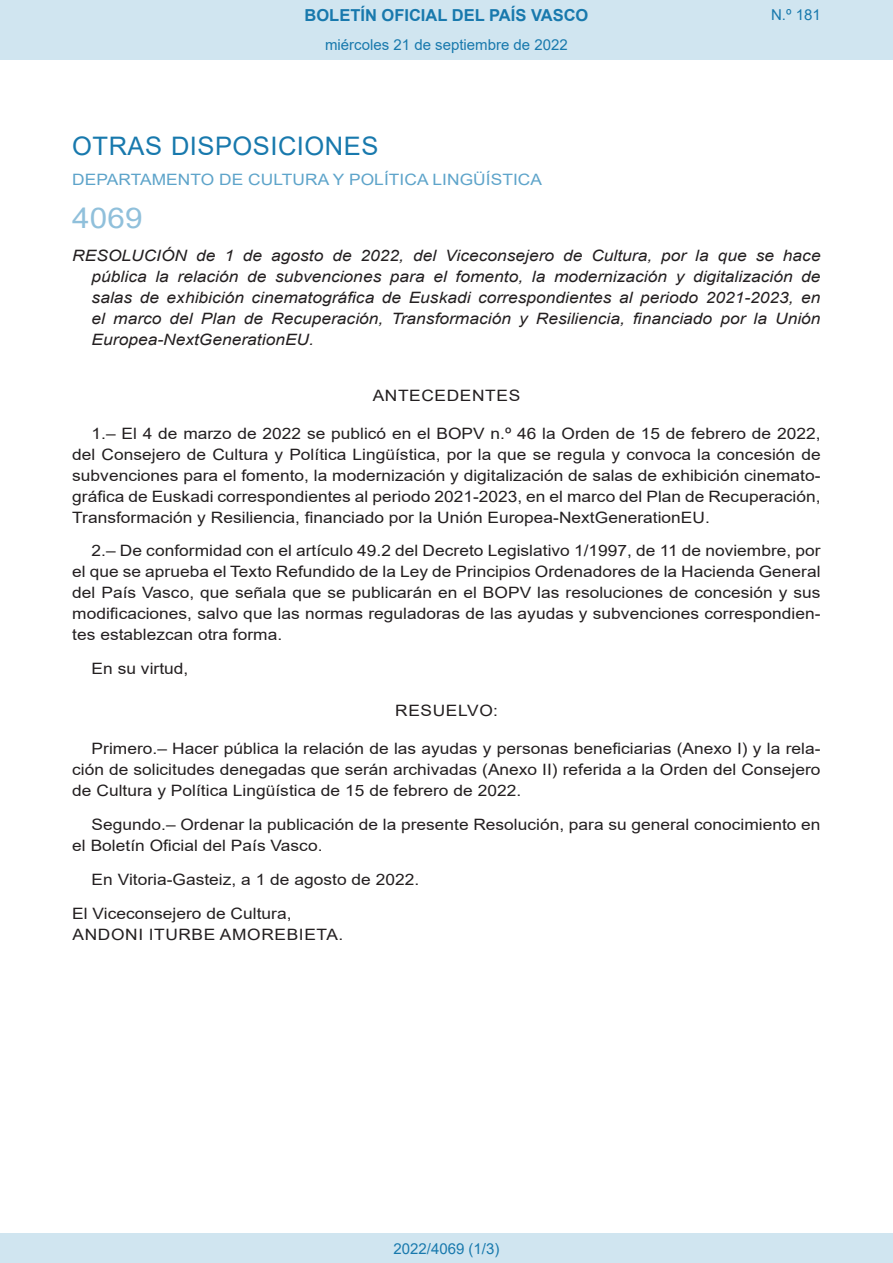
<style>
.page{position:relative;width:893px;height:1263px;background:#fff}
.page>*{position:absolute;margin:0;border:0;box-sizing:border-box;transform-origin:0 0}
.BOPVOrden{font:28.5px "Arial";color:#90c0db;scale:1.11 1}
.BOPVSeccion{font:25.5px "Arial";letter-spacing:.02em;color:#1879ad}
.t1{font:700 16.5px "Arial";color:#1879ad}
.BOPVDetalle{font:15.6px/21px "Arial";color:#231f20;text-align:justify;scale:1.11 1}
.BOPVTitulo{font:italic 15.6px/21px "Arial";color:#231f20;text-align:justify;scale:1.11 1}
.BOPVOrganismo{font:15.6px "Arial";letter-spacing:.005em;color:#5ea4ca;scale:1.11 1}
.BOPVFirmaLugFec{font:15.6px "Arial";color:#231f20;scale:1.11 1}
.BOPVFirmaPuesto{font:15.6px "Arial";color:#231f20;scale:1.11 1}
.BOPVFirmaNombre{font:15.6px "Arial";letter-spacing:.035em;color:#231f20;scale:1.11 1}
.BOPVClave{font:15.6px "Arial";letter-spacing:.035em;color:#231f20;scale:1.11 1}
.Paginacion_Centro{font:15px "Arial";color:#1879ad}
</style>
<div class="page">
<div style="left:0;top:0;width:893px;height:60px;background:#d0e5f0"></div>
<div style="left:0;top:1233px;width:893px;height:30px;background:#d0e5f0"></div>
<p class="t1" style="left:305px;top:3px;width:285px">BOLETÍN OFICIAL DEL PAÍS VASCO</p>
<p class="Paginacion_Centro" style="left:325px;top:35px;width:244px">miércoles 21 de septiembre de 2022</p>
<p class="Paginacion_Centro" style="left:771px;top:5px;width:51px">N.º 181</p>
<p class="BOPVSeccion" style="left:72px;top:128px;width:308px">OTRAS DISPOSICIONES</p>
<p class="BOPVOrganismo" style="left:72px;top:169px;width:425px">DEPARTAMENTO DE CULTURA Y POLÍTICA LINGÜÍSTICA</p>
<p class="BOPVOrden" style="left:72px;top:198px;width:65px">4069</p>
<p class="BOPVTitulo" style="left:92px;top:246px;width:658px;text-indent:-19px">RESOLUCIÓN de 1 de agosto de 2022, del Viceconsejero de Cultura, por la que se hace pública la relación de subvenciones para el fomento, la modernización y digitalización de salas de exhibición cinematográfica de Euskadi correspondientes al periodo 2021-2023, en el marco del Plan de Recuperación, Transformación y Resiliencia, financiado por la Unión Europea-NextGenerationEU.</p>
<p class="BOPVClave" style="left:373px;top:384px;width:134px">ANTECEDENTES</p>
<p class="BOPVDetalle" style="left:72px;top:422px;width:676px;text-indent:19px">1.– El 4 de marzo de 2022 se publicó en el BOPV n.º 46 la Orden de 15 de febrero de 2022, del Consejero de Cultura y Política Lingüística, por la que se regula y convoca la concesión de subvenciones para el fomento, la modernización y digitalización de salas de exhibición cinemato&shy;gráfica de Euskadi correspondientes al periodo 2021-2023, en el marco del Plan de Recuperación, Transformación y Resiliencia, financiado por la Unión Europea-NextGenerationEU.</p>
<p class="BOPVDetalle" style="left:72px;top:540px;width:676px;text-indent:19px">2.– De conformidad con el artículo 49.2 del Decreto Legislativo 1/1997, de 11 de noviembre, por el que se aprueba el Texto Refundido de la Ley de Principios Ordenadores de la Hacienda General del País Vasco, que señala que se publicarán en el BOPV las resoluciones de concesión y sus modificaciones, salvo que las normas reguladoras de las ayudas y subvenciones correspondien&shy;tes establezcan otra forma.</p>
<p class="BOPVDetalle" style="left:92px;top:658px;width:89px">En su virtud,</p>
<p class="BOPVClave" style="left:395px;top:700px;width:94px">RESUELVO:</p>
<p class="BOPVDetalle" style="left:72px;top:738px;width:676px;text-indent:19px">Primero.– Hacer pública la relación de las ayudas y personas beneficiarias (Anexo I) y la rela&shy;ción de solicitudes denegadas que serán archivadas (Anexo II) referida a la Orden del Consejero de Cultura y Política Lingüística de 15 de febrero de 2022.</p>
<p class="BOPVDetalle" style="left:72px;top:814px;width:676px;text-indent:19px">Segundo.– Ordenar la publicación de la presente Resolución, para su general conocimiento en el Boletín Oficial del País Vasco.</p>
<p class="BOPVFirmaLugFec" style="left:92px;top:869px;width:297px">En Vitoria-Gasteiz, a 1 de agosto de 2022.</p>
<p class="BOPVFirmaPuesto" style="left:72px;top:902px;width:199px">El Viceconsejero de Cultura,</p>
<p class="BOPVFirmaNombre" style="left:73px;top:923px;width:245px">ANDONI ITURBE AMOREBIETA.</p>
<p class="Paginacion_Centro" style="left:393px;top:1238px;width:107px">2022/4069 (1/3)</p>
</div>
